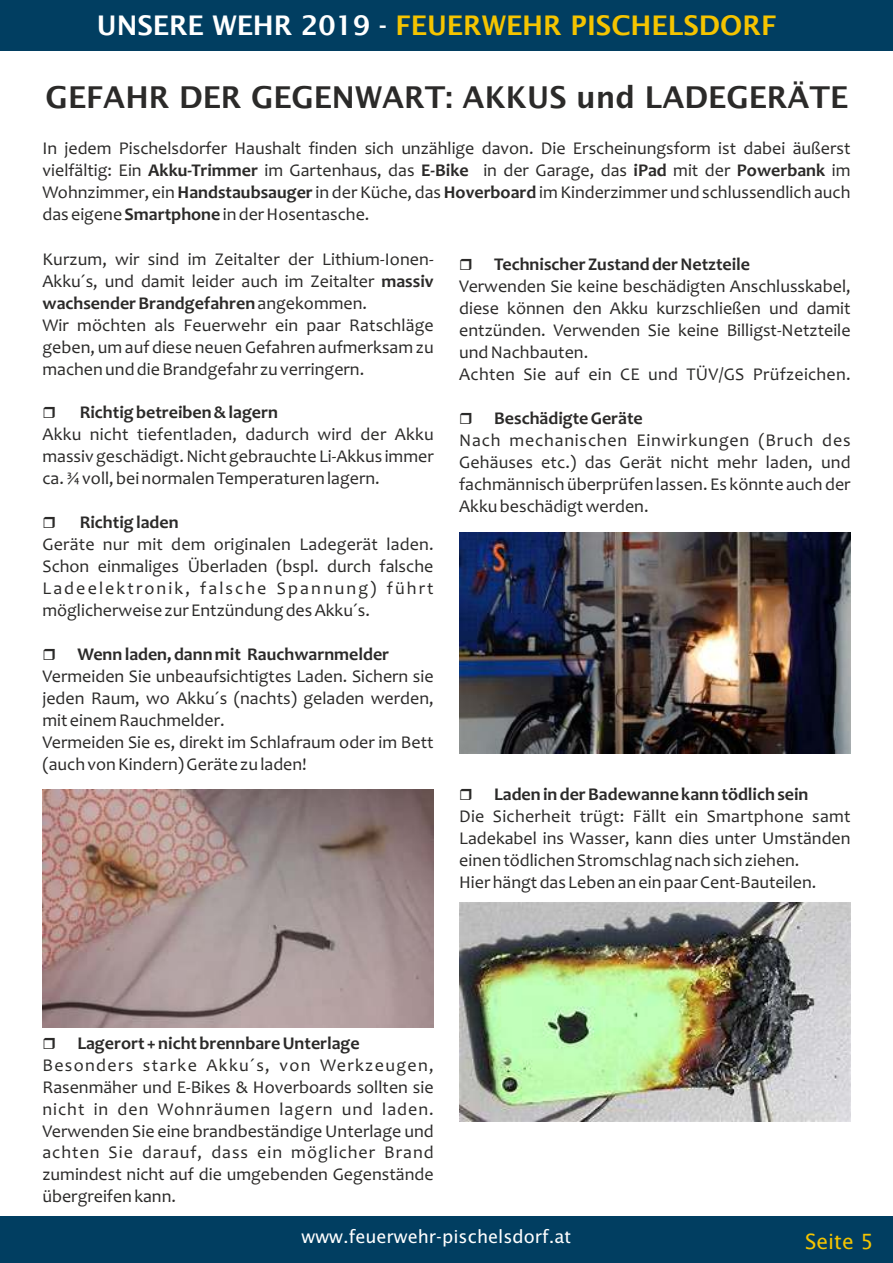
<style>
.page{position:relative;width:893px;height:1263px;background:#fff}
.page>*{position:absolute;margin:0;border:0;box-sizing:border-box;transform-origin:0 0}
.t1{font:600 30px "Lucida Sans";color:#2b2a29}
.t2{font:600 27px "Lucida Sans";color:#f5c400}
.t3{font:21px "Lucida Sans";color:#f5c400}
.t4{font:18px/21.9px "Candara";color:#2b2a29;text-align:justify}
.t5{font:700 18px "Candara";color:#2b2a29}
.t6{font:18px "Lucida Sans";color:#fff}
.s1{color:#fff}
.s2{font-weight:700}
</style>
<div class="page">
<div style="left:0;top:0;width:893px;height:51px;background:#013e61"></div>
<div style="left:0;top:1217px;width:893px;height:46px;background:#013e61"></div>
<img style="left:43px;top:790px;width:391px;height:237px">
<img style="left:459px;top:533px;width:391px;height:220px">
<img style="left:459px;top:902px;width:391px;height:219px">
<h2 class="t2" style="left:97px;top:14px;width:681px"><span class="s1">UNSERE WEHR 2019 -</span> FEUERWEHR PISCHELSDORF</h2>
<h1 class="t1" style="left:46px;top:85px;width:804px">GEFAHR DER GEGENWART: AKKUS und LADEGERÄTE</h1>
<p class="t4" style="left:43px;top:139px;width:809px">In jedem Pischelsdorfer Haushalt finden sich unzählige davon. Die Erscheinungsform ist dabei äußerst vielfältig: Ein <span class="s2">Akku-Trimmer</span> im Gartenhaus, das <span class="s2">E-Bike</span> in der Garage, das <span class="s2">iPad</span> mit der <span class="s2">Powerbank</span> im Wohnzimmer, ein <span class="s2">Handstaubsauger</span>in der Küche, das <span class="s2">Hoverboard</span> im Kinderzimmer und schlussendlich auch das eigene <span class="s2">Smartphone</span> in der Hosentasche.</p>
<p class="t4" style="left:42px;top:250px;width:393px">Kurzum, wir sind im Zeitalter der Lithium-Ionen-Akku´s, und damit leider auch im Zeitalter <span class="s2">massiv wachsender Brandgefahren</span>angekommen.</p>
<p class="t4" style="left:43px;top:316px;width:393px">Wir möchten als Feuerwehr ein paar Ratschläge geben, um auf diese neuen Gefahren aufmerksam zu machen und die Brandgefahr zu verringern.</p>
<p class="t5" style="left:80px;top:405px;width:200px">Richtig betreiben &amp; lagern</p>
<p class="t4" style="left:42px;top:425px;width:393px">Akku nicht tiefentladen, dadurch wird der Akku massiv geschädigt. Nicht gebrauchte Li-Akkus immer ca. ¾ voll, bei normalen Temperaturen lagern.</p>
<p class="t5" style="left:80px;top:515px;width:100px">Richtig laden</p>
<p class="t4" style="left:42px;top:535px;width:393px">Geräte nur mit dem originalen Ladegerät laden.<br>Schon einmaliges Überladen (bspl. durch falsche Ladeelektronik, falsche Spannung) führt möglicherweise zur Entzündung des Akku´s.</p>
<p class="t5" style="left:77px;top:647px;width:313px">Wenn laden, dann mit Rauchwarnmelder</p>
<p class="t4" style="left:42px;top:667px;width:393px">Vermeiden Sie unbeaufsichtigtes Laden. Sichern sie jeden Raum, wo Akku´s (nachts) geladen werden, mit einem Rauchmelder.</p>
<p class="t4" style="left:42px;top:733px;width:393px">Vermeiden Sie es, direkt im Schlafraum oder im Bett (auch von Kindern) Geräte zu laden!</p>
<p class="t5" style="left:494px;top:257px;width:257px">Technischer Zustand der Netzteile</p>
<p class="t4" style="left:459px;top:277px;width:393px">Verwenden Sie keine beschädigten Anschlusskabel, diese können den Akku kurzschließen und damit entzünden. Verwenden Sie keine Billigst-Netzteile und Nachbauten.</p>
<p class="t4" style="left:459px;top:365px;width:393px">Achten Sie auf ein CE und TÜV/GS Prüfzeichen.</p>
<p class="t5" style="left:494px;top:411px;width:150px">Beschädigte Geräte</p>
<p class="t4" style="left:459px;top:431px;width:393px">Nach mechanischen Einwirkungen (Bruch des Gehäuses etc.) das Gerät nicht mehr laden, und fachmännisch überprüfen lassen. Es könnte auch der Akku beschädigt werden.</p>
<p class="t5" style="left:494px;top:787px;width:316px">Laden in der Badewanne kann tödlich sein</p>
<p class="t4" style="left:459px;top:807px;width:393px">Die Sicherheit trügt: Fällt ein Smartphone samt Ladekabel ins Wasser, kann dies unter Umständen einen tödlichen Stromschlag nach sich ziehen.</p>
<p class="t4" style="left:459px;top:873px;width:359px">Hier hängt das Leben an ein paar Cent-Bauteilen.</p>
<p class="t5" style="left:77px;top:1035px;width:284px">Lagerort + nicht brennbare Unterlage</p>
<p class="t4" style="left:42px;top:1055px;width:393px">Besonders starke Akku´s, von Werkzeugen, Rasenmäher und E-Bikes &amp; Hoverboards sollten sie nicht in den Wohnräumen lagern und laden.<br>Verwenden Sie eine brandbeständige Unterlage und achten Sie darauf, dass ein möglicher Brand zumindest nicht auf die umgebenden Gegenstände übergreifen kann.</p>
<p class="t6" style="left:302px;top:1229px;width:271px">www.feuerwehr-pischelsdorf.at</p>
<p class="t3" style="left:805px;top:1232px;width:70px">Seite 5</p>
</div>
